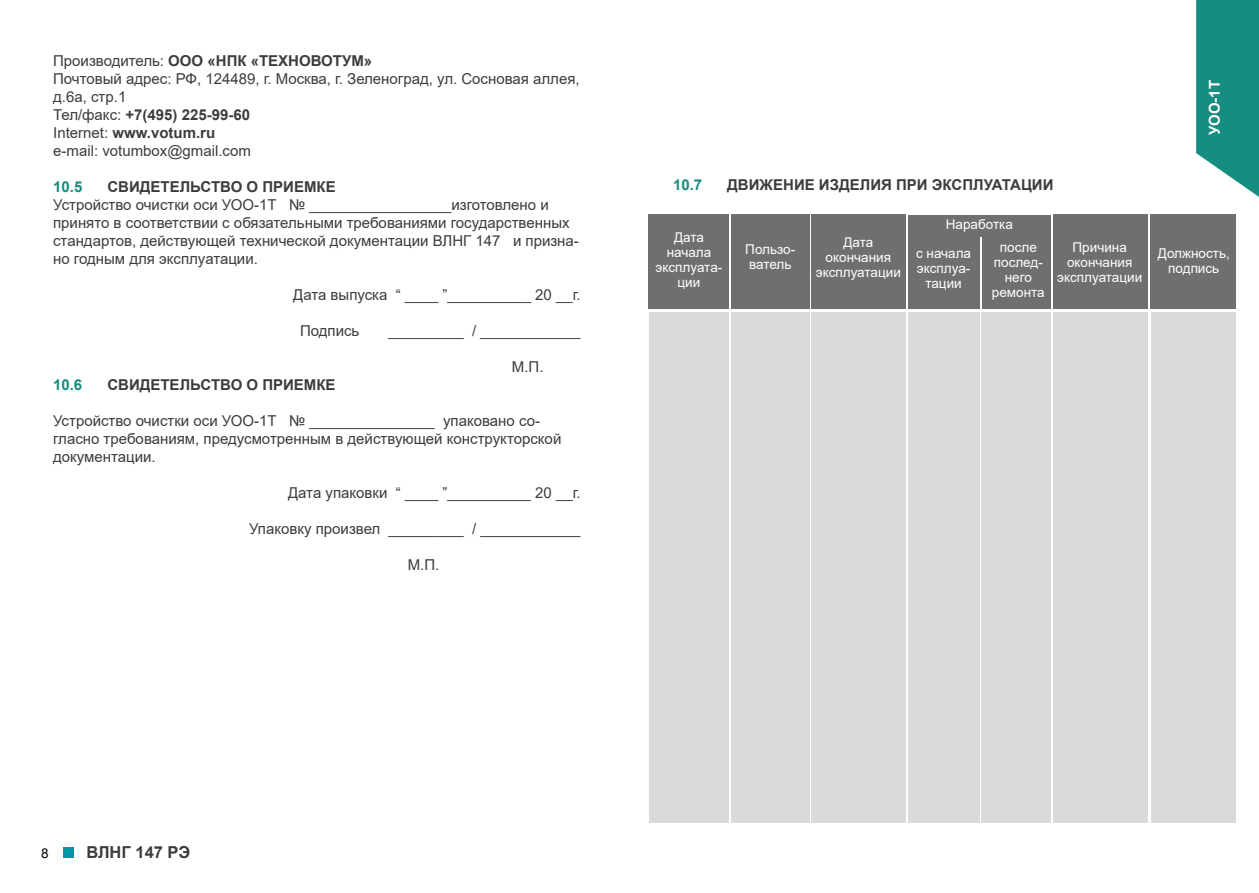
<style>
.page{position:relative;width:1259px;height:893px;background:#fff}
.page>*{position:absolute;margin:0;border:0;box-sizing:border-box;transform-origin:0 0}
.t1{font:700 16.5px "Arial";color:#3c3c3b}
.t2{font:15px/18px "Arial";color:#3c3c3b}
.t3{font:700 15px "Arial";color:#3c3c3b}
.t4{font:700 15px "Arial";color:#158d81}
.t5{font:700 15px "Arial";color:#fff}
.t6{font:13.5px/15px "Arial";color:#fff;text-align:center}
.t7{font:13.5px "Arial";color:#000}
.s1{font-weight:700}
</style>
<div class="page">
<svg style="left:1196px;top:0;width:63px;height:197px;background:#319a90"></svg>
<div style="left:63px;top:847px;width:11px;height:11px;background:#0096a4"></div>
<div style="left:648px;top:215px;width:81px;height:94px;background:#706f6f"></div>
<div style="left:649px;top:312px;width:80px;height:511px;background:#dadada"></div>
<div style="left:731px;top:312px;width:79px;height:511px;background:#dadada"></div>
<div style="left:811px;top:312px;width:95px;height:511px;background:#dadada"></div>
<div style="left:907px;top:312px;width:72px;height:511px;background:#dadada"></div>
<div style="left:981px;top:312px;width:69px;height:511px;background:#dadada"></div>
<div style="left:1053px;top:312px;width:94px;height:511px;background:#dadada"></div>
<div style="left:1150px;top:312px;width:85px;height:511px;background:#dadada"></div>
<div style="left:811px;top:215px;width:95px;height:94px;background:#706f6f"></div>
<div style="left:1053px;top:215px;width:94px;height:94px;background:#706f6f"></div>
<div style="left:1149px;top:215px;width:86px;height:94px;background:#706f6f"></div>
<div style="left:908px;top:215px;width:142px;height:21px;background:#706f6f"></div>
<div style="left:908px;top:237px;width:71px;height:72px;background:#706f6f"></div>
<div style="left:982px;top:237px;width:68px;height:72px;background:#706f6f"></div>
<div style="left:731px;top:215px;width:79px;height:94px;background:#706f6f"></div>
<p class="t2" style="left:53px;top:52px;width:528px">Производитель: <span class="s1">ООО «НПК «ТЕХНОВОТУМ»<br></span>Почтовый адрес: РФ, 124489, г. Москва, г. Зеленоград, ул. Сосновая аллея, д.6а, стр.1<br>Тел/факс: <span class="s1">+7(495) 225-99-60<br></span>Internet: <span class="s1">www.votum.ru<br></span>e-mail: votumbox@gmail.com</p>
<p class="t4" style="left:53px;top:176px;width:31px">10.5</p>
<p class="t3" style="left:107px;top:176px;width:230px">СВИДЕТЕЛЬСТВО О ПРИЕМКЕ</p>
<p class="t2" style="left:53px;top:196px;width:527px">Устройство очистки оси УОО-1Т № _________________изготовлено и принято в соответствии с обязательными требованиями государственных стандартов, действующей технической документации ВЛНГ 147 и призна&shy;но годным для эксплуатации.</p>
<p class="t2" style="left:293px;top:286px;width:289px">Дата выпуска “ ____ ”__________ 20 __г.</p>
<p class="t2" style="left:300px;top:322px;width:61px">Подпись</p>
<p class="t2" style="left:389px;top:322px;width:193px">_________ / ____________</p>
<p class="t2" style="left:512px;top:358px;width:33px">М.П.</p>
<p class="t4" style="left:53px;top:374px;width:31px">10.6</p>
<p class="t3" style="left:107px;top:374px;width:230px">СВИДЕТЕЛЬСТВО О ПРИЕМКЕ</p>
<p class="t2" style="left:53px;top:412px;width:510px">Устройство очистки оси УОО-1Т № _______________ упаковано со&shy;гласно требованиям, предусмотренным в действующей конструкторской документации.</p>
<p class="t2" style="left:288px;top:484px;width:294px">Дата упаковки “ ____ ”__________ 20 __г.</p>
<p class="t2" style="left:249px;top:520px;width:333px">Упаковку произвел _________ / ____________</p>
<p class="t2" style="left:408px;top:556px;width:33px">М.П.</p>
<p class="t4" style="left:673px;top:174px;width:31px">10.7</p>
<p class="t3" style="left:727px;top:174px;width:328px">ДВИЖЕНИЕ ИЗДЕЛИЯ ПРИ ЭКСПЛУАТАЦИИ</p>
<p class="t5" style="left:1204px;top:135px;width:56px;rotate:-90deg">УОО-1Т</p>
<p class="t6" style="left:946px;top:217px;width:69px">Наработка</p>
<p class="t6" style="left:655px;top:230px;width:68px">Дата начала эксплуата&shy;ции</p>
<p class="t6" style="left:816px;top:235px;width:87px">Дата окончания эксплуатации</p>
<p class="t6" style="left:1057px;top:239px;width:87px">Причина окончания эксплуатации</p>
<p class="t6" style="left:1157px;top:246px;width:74px">Должность, подпись</p>
<p class="t6" style="left:745px;top:241px;width:51px;text-align:left">Пользо&shy;ватель</p>
<p class="t6" style="left:916px;top:246px;width:57px">с начала эксплуа&shy;тации</p>
<p class="t6" style="left:992px;top:240px;width:54px">после послед&shy;него ремонта</p>
<p class="t7" style="left:41px;top:844px;width:9px">8</p>
<p class="t1" style="left:87px;top:841px;width:105px">ВЛНГ 147 РЭ</p>
</div>
